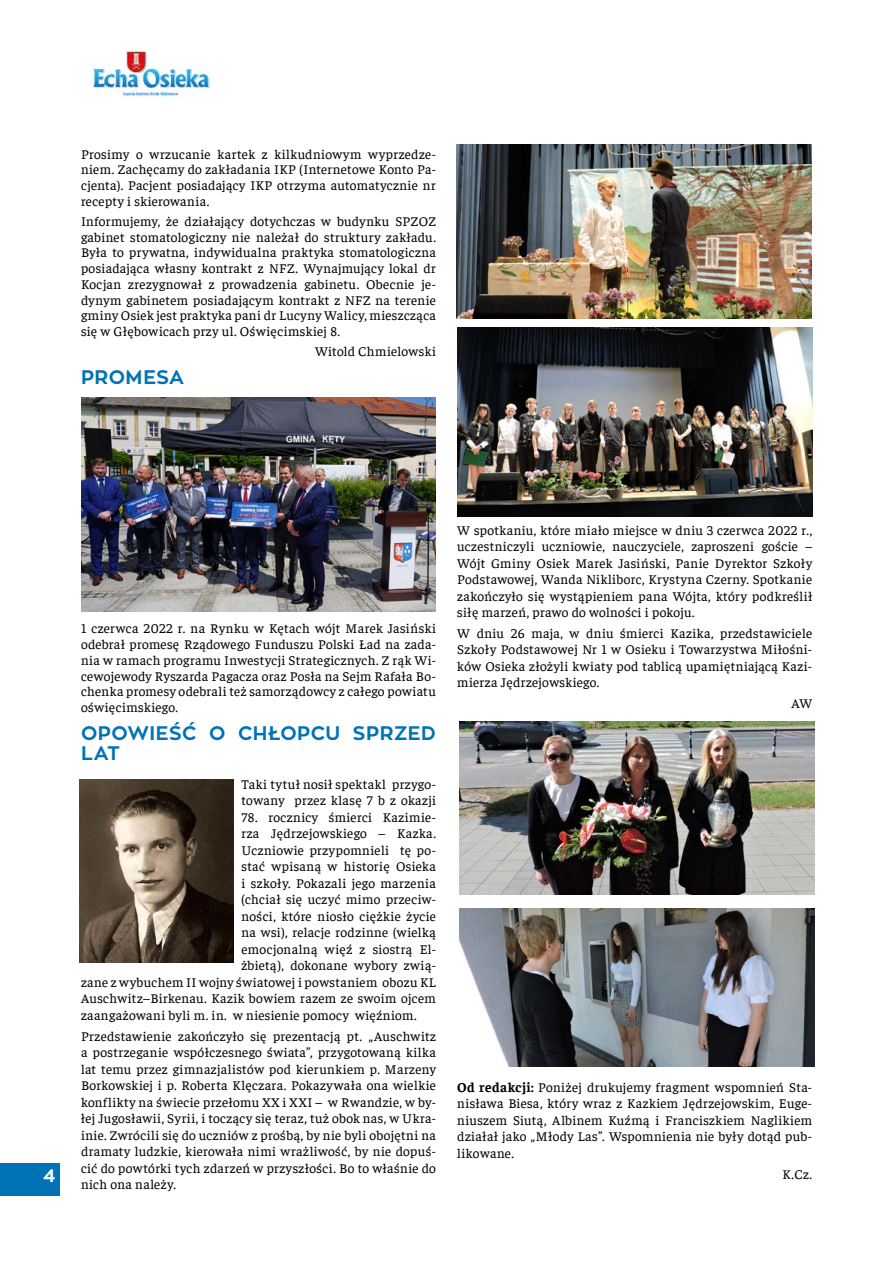
<style>
.page{position:relative;width:893px;height:1263px;background:#fff}
.page>*{position:absolute;margin:0;border:0;box-sizing:border-box;transform-origin:0 0}
.t1{font:700 19.5px/19.5px "Zona Pro";letter-spacing:.025em;color:#0072b6}
.t2{font:700 18px "Zona Pro";color:#fff}
.t3{font:13.5px/16.5px "Faustina";letter-spacing:.025em;color:#000;text-align:justify}
.s1{font-weight:700}
</style>
<div class="page">
<img style="left:94px;top:51px;width:116px;height:47px">
<img style="left:80px;top:779px;width:153px;height:183px">
<img style="left:457px;top:145px;width:355px;height:174px">
<img style="left:457px;top:327px;width:355px;height:189px">
<img style="left:459px;top:721px;width:355px;height:173px">
<img style="left:459px;top:909px;width:355px;height:158px">
<img style="left:81px;top:398px;width:355px;height:213px">
<div style="left:0;top:1163px;width:60px;height:33px;background:#0072b6"></div>
<p class="t3" style="left:81px;top:145px;width:356px;line-height:15.8px">Prosimy o wrzucanie kartek z kilkudniowym wyprzedze&shy;niem. Zachęcamy do zakładania IKP (Internetowe Konto Pa&shy;cjenta). Pacjent posiadający IKP otrzyma automatycznie nr recepty i skierowania.</p>
<p class="t3" style="left:81px;top:212px;width:356px;line-height:15.8px">Informujemy, że działający dotychczas w budynku SPZOZ gabinet stomatologiczny nie należał do struktury zakładu.<br>Była to prywatna, indywidualna praktyka stomatologiczna posiadająca własny kontrakt z NFZ. Wynajmujący lokal dr Kocjan zrezygnował z prowadzenia gabinetu. Obecnie je&shy;dynym gabinetem posiadającym kontrakt z NFZ na terenie gminy Osiek jest praktyka pani dr Lucyny Walicy, mieszcząca się w Głębowicach przy ul. Oświęcimskiej 8.</p>
<p class="t3" style="left:315px;top:342px;width:122px">Witold Chmielowski</p>
<h1 class="t1" style="left:81px;top:368px;width:105px">PROMESA</h1>
<p class="t3" style="left:457px;top:521px;width:356px">W spotkaniu, które miało miejsce w dniu 3 czerwca 2022 r., uczestniczyli uczniowie, nauczyciele, zaproszeni goście – Wójt Gminy Osiek Marek Jasiński, Panie Dyrektor Szkoły Podstawowej, Wanda Nikliborc, Krystyna Czerny. Spotkanie zakończyło się wystąpieniem pana Wójta, który podkreślił siłę marzeń, prawo do wolności i pokoju.</p>
<p class="t3" style="left:457px;top:624px;width:356px">W dniu 26 maja, w dniu śmierci Kazika, przedstawiciele Szkoły Podstawowej Nr 1 w Osieku i Towarzystwa Miłośni&shy;ków Osieka złożyli kwiaty pod tablicą upamiętniającą Kazi&shy;mierza Jędrzejowskiego.</p>
<p class="t3" style="left:792px;top:694px;width:22px">AW</p>
<p class="t3" style="left:81px;top:620px;width:356px;line-height:15.8px">1 czerwca 2022 r. na Rynku w Kętach wójt Marek Jasiński odebrał promesę Rządowego Funduszu Polski Ład na zada&shy;nia w ramach programu Inwestycji Strategicznych. Z rąk Wi&shy;cewojewody Ryszarda Pagacza oraz Posła na Sejm Rafała Bo&shy;chenka promesy odebrali też samorządowcy z całego powiatu oświęcimskiego.</p>
<h1 class="t1" style="left:81px;top:723px;width:356px">OPOWIEŚĆ O CHŁOPCU SPRZED<br>LAT</h1>
<p class="t3" style="left:242px;top:775px;width:196px">Taki tytuł nosił spektakl przygo&shy;towany przez klasę 7 b z okazji</p>
<p class="t3" style="left:242px;top:808px;width:196px">78. rocznicy śmierci Kazimie-</p>
<p class="t3" style="left:242px;top:824px;width:196px">rza Jędrzejowskiego – Kazka.</p>
<p class="t3" style="left:242px;top:841px;width:196px">Uczniowie przypomnieli tę po-</p>
<p class="t3" style="left:242px;top:857px;width:196px">stać wpisaną w historię Osieka</p>
<p class="t3" style="left:242px;top:874px;width:196px">i szkoły. Pokazali jego marzenia</p>
<p class="t3" style="left:242px;top:890px;width:196px">(chciał się uczyć mimo przeciw-</p>
<p class="t3" style="left:242px;top:907px;width:196px">ności, które niosło ciężkie życie</p>
<p class="t3" style="left:242px;top:923px;width:196px">na wsi), relacje rodzinne (wielką</p>
<p class="t3" style="left:242px;top:940px;width:196px">emocjonalną więź z siostrą El-</p>
<p class="t3" style="left:242px;top:956px;width:196px">żbietą), dokonane wybory zwią-</p>
<p class="t3" style="left:81px;top:973px;width:356px">zane z wybuchem II wojny światowej i powstaniem obozu KL</p>
<p class="t3" style="left:81px;top:989px;width:356px">Auschwitz–Birkenau. Kazik bowiem razem ze swoim ojcem</p>
<p class="t3" style="left:81px;top:1006px;width:337px">zaangażowani byli m. in. w niesienie pomocy więźniom.</p>
<p class="t3" style="left:81px;top:1027px;width:356px">Przedstawienie zakończyło się prezentacją pt. „Auschwitz a postrzeganie współczesnego świata”, przygotowaną kilka lat temu przez gimnazjalistów pod kierunkiem p. Marzeny Borkowskiej i p. Roberta Klęczara. Pokazywała ona wielkie konflikty na świecie przełomu XX i XXI – w Rwandzie, w by&shy;łej Jugosławii, Syrii, i toczący się teraz, tuż obok nas, w Ukra&shy;inie. Zwrócili się do uczniów z prośbą, by nie byli obojętni na dramaty ludzkie, kierowała nimi wrażliwość, by nie dopuś&shy;cić do powtórki tych zdarzeń w przyszłości. Bo to właśnie do nich ona należy.</p>
<p class="t3" style="left:457px;top:1078px;width:356px"><span class="s1">Od redakcji:</span> Poniżej drukujemy fragment wspomnień Sta&shy;nisława Biesa, który wraz z Kazkiem Jędrzejowskim, Euge&shy;niuszem Siutą, Albinem Kuźmą i Franciszkiem Naglikiem działał jako „Młody Las”. Wspomnienia nie były dotąd pub&shy;likowane.</p>
<h2 class="t2" style="left:43px;top:1164px;width:14px">4</h2>
<p class="t3" style="left:782px;top:1165px;width:31px">K.Cz.</p>
</div>
